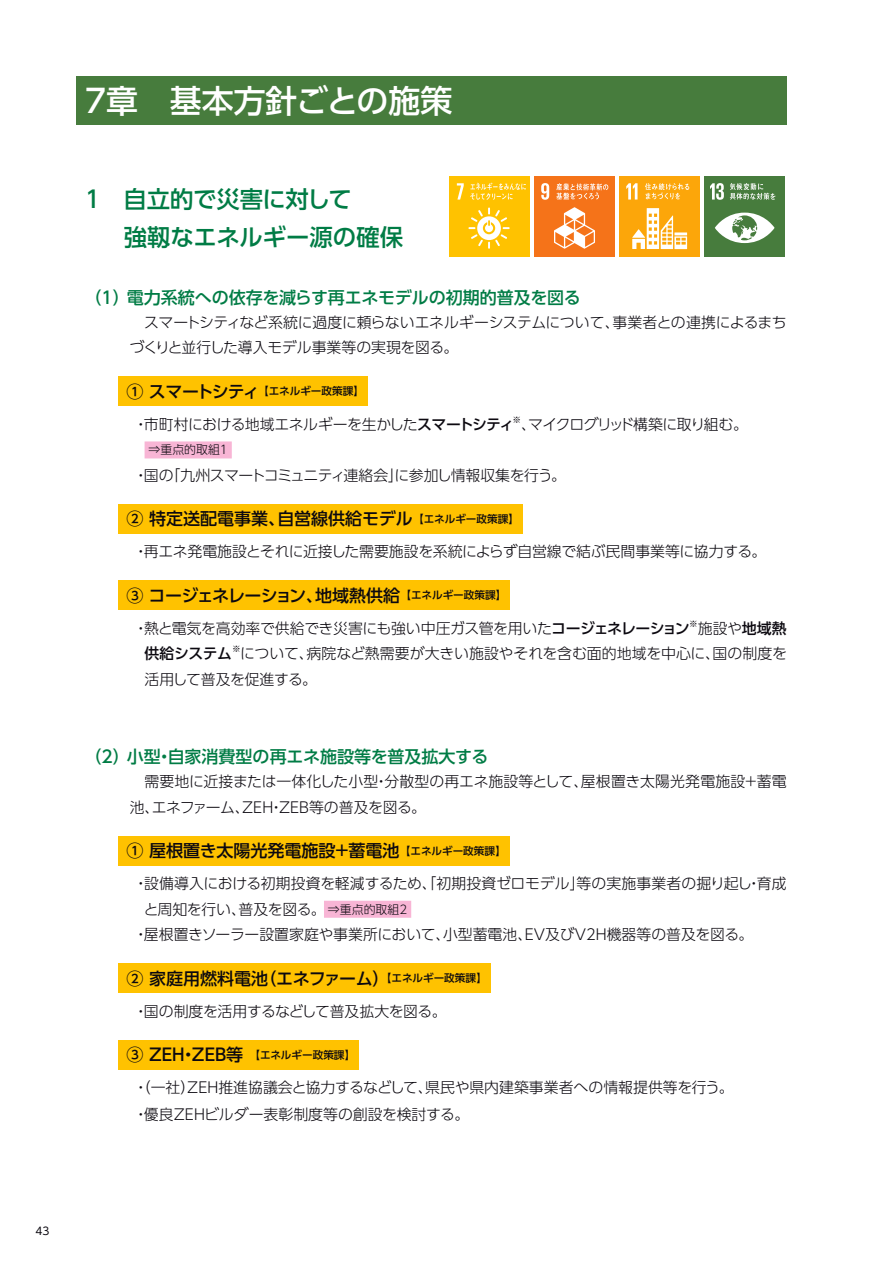
<style>
.page{position:relative;width:893px;height:1263px;background:#fff}
.page>*{position:absolute;margin:0;border:0;box-sizing:border-box;transform-origin:0 0}
.t1{font:500 31.95px "UD Shin Go Pro";color:#fff}
.t2{font:500 23.4px/38.2px "UD Shin Go Pro";letter-spacing:-.01em;color:#007c45}
.t3{font:500 16.95px "UD Shin Go Pro";color:#0c0910}
.t4{font:500 16.95px "UD Shin Go Pro";color:#007c45}
.t5{font:500 16.95px "UD Shin Go Pro";letter-spacing:-.03em;color:#0c0910}
.t6{font:300 14.85px/25.5px "UD Shin Go Pro";letter-spacing:-.015em;color:#0c0910}
.t7{font:300 14.85px "UD Shin Go Pro";letter-spacing:.01em;color:#0c0910}
.t8{font:300 14.85px "UD Shin Go Pro";letter-spacing:-.035em;color:#0c0910}
.t9{font:300 14.85px "UD Shin Go Pro";letter-spacing:-.08em;color:#0c0910}
.t10{font:500 14.85px "UD Shin Go Pro";letter-spacing:-.035em;color:#0c0910}
.t11{font:300 11.85px "UD Shin Go Pro";color:#0c0910}
.t12{font:500 10.65px "UD Shin Go Pro";color:#0c0910}
.t13{font:10.65px "UD Shin Go NT Pro";color:#0c0910}
.t14{font:500 8.7px "UD Shin Go Pro";color:#0c0910}
.s1{font-size:16.95px}
.s2{font-weight:500}
.s3{font-size:10.65px}
.s4{font-size:11.85px}
</style>
<div class="page">
<div style="left:77px;top:77px;width:710px;height:48px;background:#477c3d"></div>
<div style="left:118px;top:376px;width:249px;height:30px;background:#ffc200"></div>
<div style="left:145px;top:441px;width:87px;height:17px;background:#f8b5d5"></div>
<div style="left:118px;top:504px;width:404px;height:30px;background:#ffc200"></div>
<div style="left:118px;top:580px;width:392px;height:30px;background:#ffc200"></div>
<div style="left:118px;top:836px;width:391px;height:29px;background:#ffc200"></div>
<div style="left:324px;top:901px;width:87px;height:17px;background:#f8b5d5"></div>
<div style="left:118px;top:963px;width:372px;height:30px;background:#ffc200"></div>
<div style="left:118px;top:1040px;width:241px;height:29px;background:#ffc200"></div>
<div style="left:449px;top:176px;width:80px;height:81px;background:#ffc200"></div>
<svg style="left:468px;top:207px;width:42px;height:42px"></svg>
<svg style="left:457px;top:183px;width:7px;height:17px"></svg>
<svg style="left:470px;top:183px;width:56px;height:17px"></svg>
<div style="left:534px;top:176px;width:80px;height:81px;background:#f57319"></div>
<svg style="left:554px;top:207px;width:41px;height:42px"></svg>
<svg style="left:541px;top:183px;width:8px;height:17px"></svg>
<svg style="left:556px;top:183px;width:52px;height:16px"></svg>
<div style="left:619px;top:176px;width:80px;height:81px;background:#fca60a"></div>
<svg style="left:632px;top:208px;width:55px;height:41px"></svg>
<svg style="left:626px;top:183px;width:11px;height:17px"></svg>
<svg style="left:645px;top:183px;width:44px;height:16px"></svg>
<div style="left:704px;top:176px;width:80px;height:81px;background:#477c3d"></div>
<svg style="left:715px;top:213px;width:60px;height:30px"></svg>
<svg style="left:710px;top:183px;width:14px;height:17px"></svg>
<svg style="left:730px;top:183px;width:45px;height:17px"></svg>
<h1 class="t1" style="left:85px;top:75px;width:369px">7章　基本方針ごとの施策</h1>
<h2 class="t2" style="left:124px;top:179px;width:281px;text-indent:-39px">1　自立的で災害に対して<br>強靱なエネルギー源の確保</h2>
<p class="t4" style="left:85px;top:284px;width:498px">（1）電力系統への依存を減らす再エネモデルの初期的普及を図る</p>
<p class="t6" style="left:130px;top:309px;width:659px;text-indent:15px">スマートシティなど系統に過度に頼らないエネルギーシステムについて、事業者との連携によるまちづくりと並行した導入モデル事業等の実現を図る。</p>
<p class="t12" style="left:126px;top:383px;width:239px"><span class="s1">① スマートシティ</span> 【エネルギー政策課】</p>
<p class="t6" style="left:134px;top:411px;width:382px">・市町村における地域エネルギーを生かした<span class="s2">スマートシティ</span></p>
<p class="t14" style="left:512px;top:412px;width:10px">※</p>
<p class="t9" style="left:521px;top:412px;width:229px">、マイクログリッド構築に取り組む。</p>
<p class="t11" style="left:149px;top:440px;width:81px">⇒重点的取組1</p>
<p class="t8" style="left:134px;top:463px;width:434px">・国の「九州スマートコミュニティ連絡会」に参加し情報収集を行う。</p>
<p class="t3" style="left:126px;top:505px;width:394px">② 特定送配電事業、自営線供給モデル <span class="s3">【エネルギー政策課】</span></p>
<p class="t6" style="left:134px;top:538px;width:634px">・再エネ発電施設とそれに近接した需要施設を系統によらず自営線で結ぶ民間事業等に協力する。</p>
<p class="t5" style="left:126px;top:582px;width:382px">③ コージェネレーション、地域熱供給 <span class="s3">【エネルギー政策課】</span></p>
<p class="t6" style="left:134px;top:615px;width:557px">・熱と電気を高効率で供給でき災害にも強い中圧ガス管を用いた<span class="s2">コージェネレーション</span></p>
<p class="t14" style="left:689px;top:616px;width:10px">※</p>
<p class="t6" style="left:698px;top:615px;width:90px">施設や<span class="s2">地域熱</span></p>
<p class="t10" style="left:145px;top:642px;width:89px">供給システム</p>
<p class="t14" style="left:232px;top:642px;width:10px">※</p>
<p class="t6" style="left:145px;top:640px;width:644px;text-indent:96px">について、病院など熱需要が大きい施設やそれを含む面的地域を中心に、国の制度を活用して普及を促進する。</p>
<p class="t4" style="left:85px;top:743px;width:405px">（2）小型・自家消費型の再エネ施設等を普及拡大する</p>
<p class="t6" style="left:130px;top:768px;width:659px;text-indent:15px">需要地に近接または一体化した小型・分散型の再エネ施設等として、屋根置き太陽光発電施設＋蓄電池、エネファーム、ZEH・ZEB等の普及を図る。</p>
<p class="t3" style="left:126px;top:837px;width:381px">① 屋根置き太陽光発電施設＋蓄電池 <span class="s3">【エネルギー政策課】</span></p>
<p class="t7" style="left:134px;top:871px;width:655px">・設備導入における初期投資を軽減するため、「初期投資ゼロモデル」等の実施事業者の掘り起し・育成</p>
<p class="t6" style="left:144px;top:896px;width:265px">と周知を行い、普及を図る。 <span class="s4">⇒重点的取組2</span></p>
<p class="t6" style="left:134px;top:921px;width:621px">・屋根置きソーラー設置家庭や事業所において、小型蓄電池、EV及びV2H機器等の普及を図る。</p>
<p class="t3" style="left:126px;top:964px;width:362px">② 家庭用燃料電池（エネファーム）<span class="s3">【エネルギー政策課】</span></p>
<p class="t6" style="left:134px;top:998px;width:314px">・国の制度を活用するなどして普及拡大を図る。</p>
<p class="t12" style="left:126px;top:1046px;width:230px"><span class="s1">③ ZEH・ZEB等</span> 【エネルギー政策課】</p>
<p class="t6" style="left:134px;top:1074px;width:601px;line-height:26.5px">・（一社）ZEH推進協議会と協力するなどして、県民や県内建築事業者への情報提供等を行う。・優良ZEHビルダー表彰制度等の創設を検討する。</p>
<p class="t13" style="left:36px;top:1222px;width:16px">43</p>
</div>
